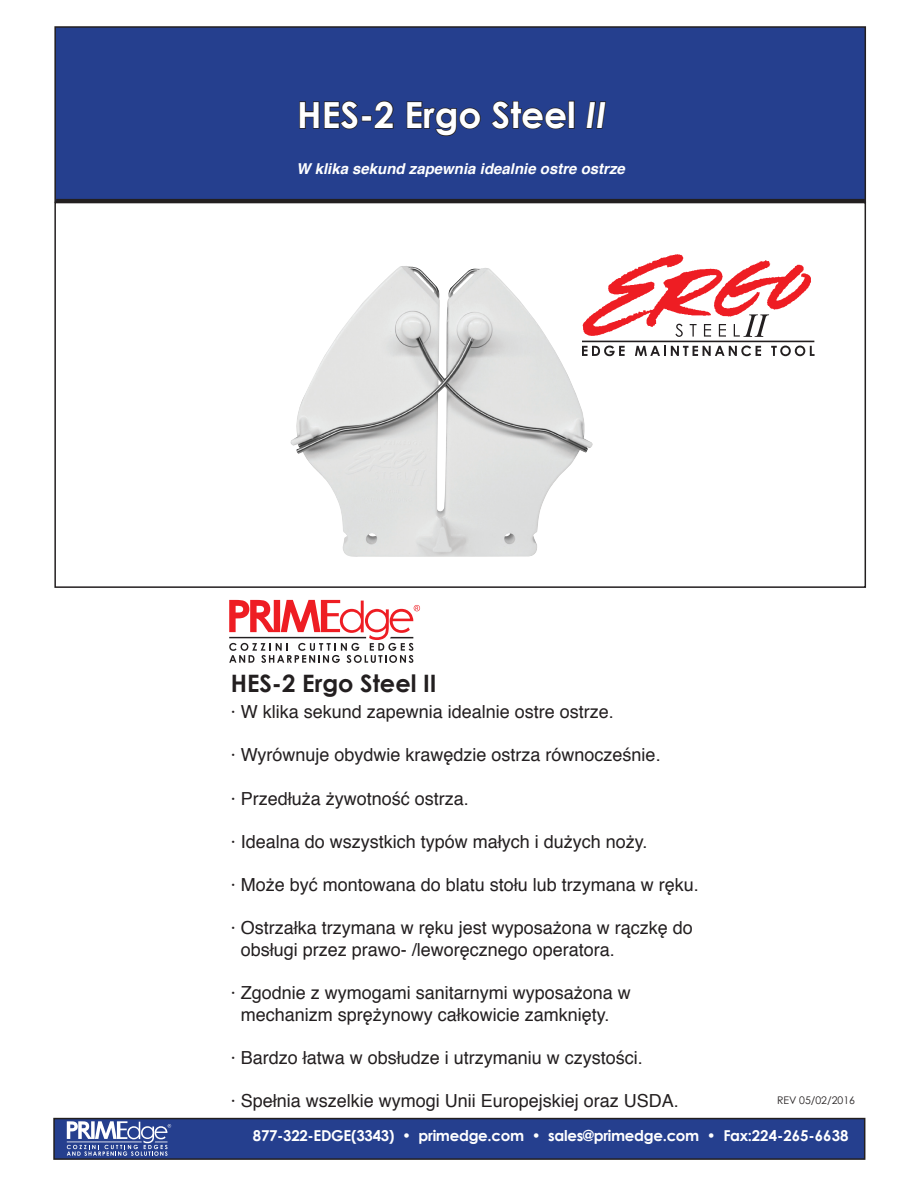
<style>
.page{position:relative;width:918px;height:1188px;background:#fff}
.page>*{position:absolute;margin:0;border:0;box-sizing:border-box;transform-origin:0 0}
.t1{font:700 36px "Century Gothic";color:#fff}
.heading_3{font:700 24px "Century Gothic";color:#231f20}
.t2{font:18px "Helvetica";color:#231f20}
.t3{font:700 15px "Century Gothic";letter-spacing:-.02em;color:#fff}
.t4{font:italic 700 15px "Helvetica";color:#fff}
.t5{font:10.5px "Century Gothic";color:#231f20}
.s1{font-style:italic}
</style>
<div class="page">
<div style="left:54px;top:202px;width:812px;height:386px;border:2px solid #231f20"></div>
<div style="left:55px;top:27px;width:810px;height:175px;background:#253f8e"></div>
<div style="left:54px;top:26px;width:812px;height:177px;border:2px solid #231f20"></div>
<svg style="left:299px;top:100px;width:60px;height:30px"></svg>
<div style="left:362px;top:115px;width:10px;height:6px;border:2px solid #231f20"></div>
<svg style="left:374px;top:100px;width:20px;height:29px"></svg>
<svg style="left:406px;top:101px;width:75px;height:36px"></svg>
<svg style="left:491px;top:100px;width:76px;height:30px"></svg>
<div style="left:568px;top:101px;width:7px;height:28px;border:2px solid #231f20"></div>
<svg style="left:586px;top:101px;width:20px;height:28px"></svg>
<hr style="left:56px;top:199px;width:809px;height:3px;background:#231f20">
<img style="left:290px;top:266px;width:304px;height:291px">
<hr style="left:582px;top:341px;width:232px;height:1px;background:#231f20">
<svg style="left:583px;top:254px;width:228px;height:83px"></svg>
<svg style="left:582px;top:346px;width:43px;height:10px"></svg>
<svg style="left:635px;top:346px;width:126px;height:10px"></svg>
<svg style="left:771px;top:346px;width:44px;height:10px"></svg>
<div style="left:54px;top:1119px;width:811px;height:40px;background:#253f8e"></div>
<div style="left:53px;top:1118px;width:812px;height:42px;border:2px solid #231f20"></div>
<svg style="left:67px;top:1121px;width:104px;height:35px"></svg>
<svg style="left:229px;top:600px;width:191px;height:63px"></svg>
<p class="t1" style="left:297px;top:92px;width:310px">HES-2 Ergo Steel <span class="s1">II</span></p>
<p class="t4" style="left:296px;top:157px;width:335px">W klikasekund zapewniaidealnieostreostrze</p>
<p class="heading_3" style="left:231px;top:668px;width:207px">HES-2 Ergo Steel II</p>
<p class="t2" style="left:231px;top:698px;width:385px">· W klika sekund zapewnia idealnie ostre ostrze.</p>
<p class="t2" style="left:231px;top:741px;width:431px">· Wyrównuje obydwie krawędzie ostrza równocześnie.</p>
<p class="t2" style="left:231px;top:784px;width:240px">· Przedłuża żywotność ostrza.</p>
<p class="t2" style="left:231px;top:828px;width:418px">· Idealna do wszystkich typów małych i dużych noży.</p>
<p class="t2" style="left:231px;top:871px;width:470px">· Może być montowana do blatu stołu lub trzymana w ręku.</p>
<p class="t2" style="left:231px;top:914px;width:464px">· Ostrzałka trzymana w ręku jest wyposażona w rączkę do</p>
<p class="t2" style="left:241px;top:936px;width:376px">obsługi przez prawo- /leworęcznego operatora.</p>
<p class="t2" style="left:231px;top:979px;width:402px">· Zgodnie z wymogami sanitarnymi wyposażona w</p>
<p class="t2" style="left:241px;top:1000px;width:370px">mechanizm sprężynowy całkowicie zamknięty.</p>
<p class="t2" style="left:231px;top:1044px;width:414px">· Bardzo łatwa w obsłudze i utrzymaniu w czystości.</p>
<p class="t2" style="left:231px;top:1087px;width:450px">· Spełnia wszelkie wymogi Unii Europejskiej oraz USDA.</p>
<p class="t5" style="left:777px;top:1093px;width:79px">REV 05/02/2016</p>
<p class="t3" style="left:253px;top:1126px;width:597px">877-322-EDGE(3343) • primedge.com • sales@primedge.com • Fax:224-265-6638</p>
</div>
